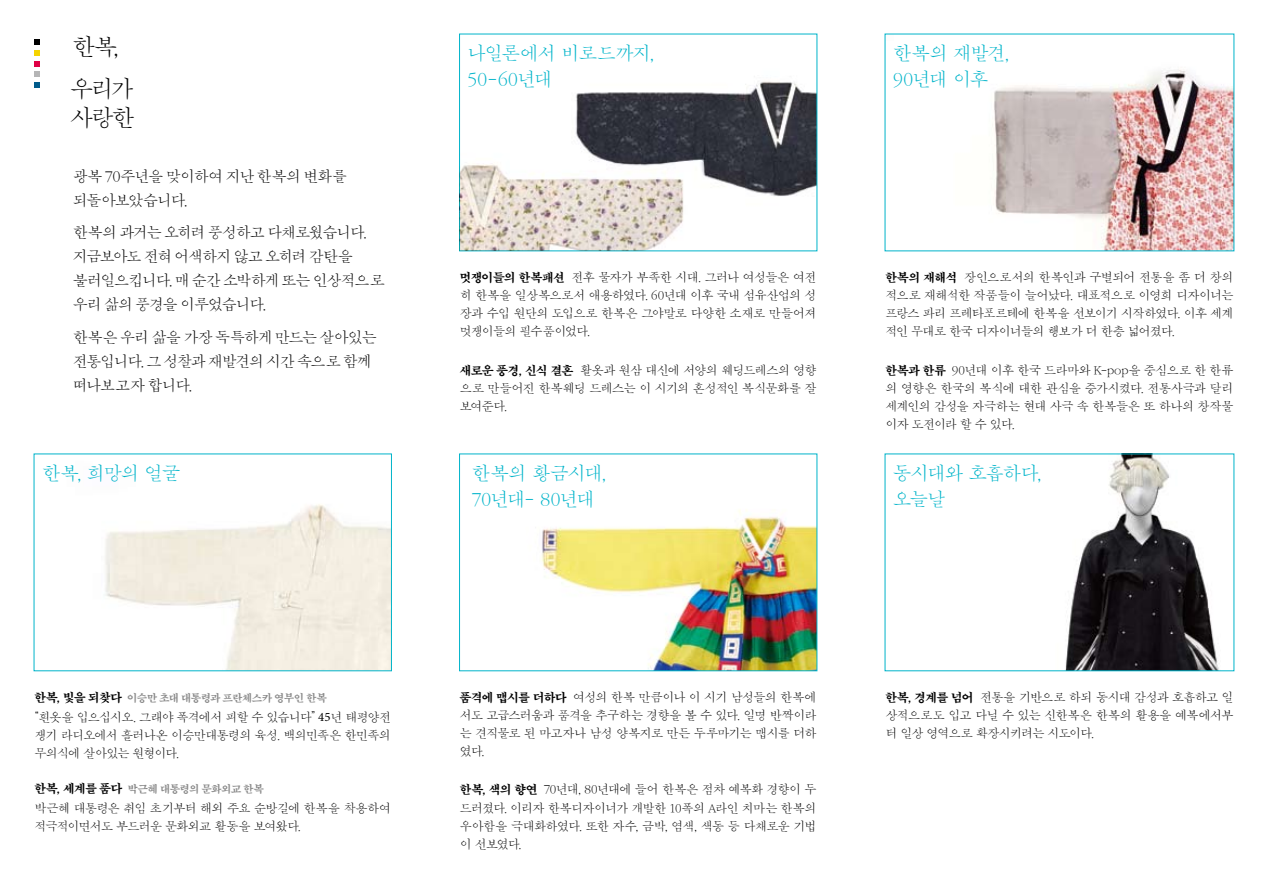
<style>
.page{position:relative;width:1268px;height:893px;background:#fff}
.page>*{position:absolute;margin:0;border:0;box-sizing:border-box;transform-origin:0 0}
.t1{font:24.45px/42.8px "SM3 SE Myung Jo";letter-spacing:-.16em;color:#000}
.t2{font:19.5px/25.5px "SM3 SE Myung Jo";letter-spacing:-.105em;color:#00b4ca}
.t3{font:15.75px/24px "SM3 SE Myung Jo";letter-spacing:-.12em;color:#000}
.t4{font:15.75px/24px "SM3 SE Myung Jo";letter-spacing:-.1em;color:#000}
.t5{font:12.75px/18px "SM3 SE Myung Jo";letter-spacing:-.11em;color:#000;text-align:justify}
.t6{font:10.5px "SM3 K Myung Jo";letter-spacing:-.065em;color:#898989}
.s1{font-family:"SM3 K Myung Jo";font-size:12px}
.s2{font-size:12px;color:#000}
.s3{font-family:"Minion Pro"}
</style>
<div class="page">
<img style="left:105px;top:504px;width:284px;height:165px">
<img style="left:541px;top:510px;width:273px;height:159px">
<img style="left:1065px;top:456px;width:154px;height:213px">
<img style="left:992px;top:69px;width:239px;height:180px">
<svg style="left:34px;top:39px;width:6px;height:27px"></svg>
<svg style="left:34px;top:72px;width:6px;height:16px"></svg>
<svg style="left:461px;top:164px;width:219px;height:85px;background:#e1d7ce"></svg>
<img style="left:554px;top:81px;width:260px;height:143px">
<h1 class="t1" style="left:69px;top:26px;width:66px">한복, 우리가</h1>
<h1 class="t1" style="left:69px;top:98px;width:67px">사랑한</h1>
<p class="t4" style="left:72px;top:164px;width:277px">광복 70주년을 맞이하여 지난 한복의 변화를 되돌아보았습니다.</p>
<p class="t3" style="left:72px;top:221px;width:314px">한복의 과거는 오히려 풍성하고 다채로웠습니다. 지금보아도 전혀 어색하지 않고 오히려 감탄을 불러일으킵니다. 매 순간 소박하게 또는 인상적으로 우리 삶의 풍경을 이루었습니다.</p>
<p class="t3" style="left:72px;top:326px;width:306px">한복은 우리 삶을 가장 독특하게 만드는 살아있는 전통입니다. 그 성찰과 재발견의 시간 속으로 함께 떠나보고자 합니다.</p>
<h2 class="t2" style="left:41px;top:461px;width:141px">한복, 희망의 얼굴</h2>
<h2 class="t2" style="left:467px;top:41px;width:189px">나일론에서 비로드까지,<br>50-60년대</h2>
<h2 class="t2" style="left:892px;top:41px;width:119px">한복의 재발견,<br>90년대 이후</h2>
<p class="t5" style="left:459px;top:269px;width:359px"><span class="s1">멋쟁이들의 한복패션</span> 전후 물자가 부족한 시대. 그러나 여성들은 여전 히 한복을 일상복으로서 애용하였다. 60년대 이후 국내 섬유산업의 성 장과 수입 원단의 도입으로 한복은 그야말로 다양한 소재로 만들어져 멋쟁이들의 필수품이었다.</p>
<p class="t5" style="left:459px;top:361px;width:359px"><span class="s1">새로운 풍경, 신식 결혼</span> 활옷과 원삼 대신에 서양의 웨딩드레스의 영향 으로 만들어진 한복웨딩 드레스는 이 시기의 혼성적인 복식문화를 잘 보여준다.</p>
<p class="t5" style="left:884px;top:269px;width:350px"><span class="s1">한복의 재해석</span> 장인으로서의 한복인과 구별되어 전통을 좀 더 창의 적으로 재해석한 작품들이 늘어났다. 대표적으로 이영희 디자이너는 프랑스 파리 프레타포르테에 한복을 선보이기 시작하였다. 이후 세계 적인 무대로 한국 디자이너들의 행보가 더 한층 넓어졌다.</p>
<p class="t5" style="left:884px;top:361px;width:350px"><span class="s1">한복과 한류</span> 90년대 이후 한국 드라마와 K-pop을 중심으로 한 한류 의 영향은 한국의 복식에 대한 관심을 증가시켰다. 전통사극과 달리 세계인의 감성을 자극하는 현대 사극 속 한복들은 또 하나의 창작물 이자 도전이라 할 수 있다.</p>
<h2 class="t2" style="left:471px;top:461px;width:137px">한복의 황금시대,<br>70년대- 80년대</h2>
<h2 class="t2" style="left:892px;top:461px;width:151px">동시대와 호흡하다, 오늘날</h2>
<p class="t6" style="left:34px;top:692px;width:294px"><span class="s2">한복, 빛을 되찾다</span> 이승만 초대 대통령과 프란체스카 영부인 한복</p>
<p class="t5" style="left:34px;top:709px;width:359px">“흰옷을 입으십시오. 그래야 폭격에서 피할 수 있습니다” <span class="s3">45</span>년 태평양전 쟁기 라디오에서 흘러나온 이승만대통령의 육성. 백의민족은 한민족의 무의식에 살아있는 원형이다.</p>
<p class="t6" style="left:34px;top:783px;width:231px"><span class="s2">한복, 세계를 품다</span> 박근혜 대통령의 문화외교 한복</p>
<p class="t5" style="left:34px;top:799px;width:359px">박근혜 대통령은 취임 초기부터 해외 주요 순방길에 한복을 착용하여 적극적이면서도 부드러운 문화외교 활동을 보여왔다.</p>
<p class="t5" style="left:459px;top:689px;width:359px"><span class="s1">품격에 맵시를 더하다</span> 여성의 한복 만큼이나 이 시기 남성들의 한복에 서도 고급스러움과 품격을 추구하는 경향을 볼 수 있다. 일명 반짝이라 는 견직물로 된 마고자나 남성 양복지로 만든 두루마기는 맵시를 더하 였다.</p>
<p class="t5" style="left:459px;top:781px;width:359px"><span class="s1">한복, 색의 향연</span> 70년대, 80년대에 들어 한복은 점차 예복화 경향이 두 드러졌다. 이리자 한복디자이너가 개발한 10폭의 A라인 치마는 한복의 우아함을 극대화하였다. 또한 자수, 금박, 염색, 색동 등 다채로운 기법 이 선보였다.</p>
<p class="t5" style="left:884px;top:689px;width:350px"><span class="s1">한복, 경계를 넘어</span> 전통을 기반으로 하되 동시대 감성과 호흡하고 일 상적으로도 입고 다닐 수 있는 신한복은 한복의 활용을 예복에서부 터 일상 영역으로 확장시키려는 시도이다.</p>
</div>
